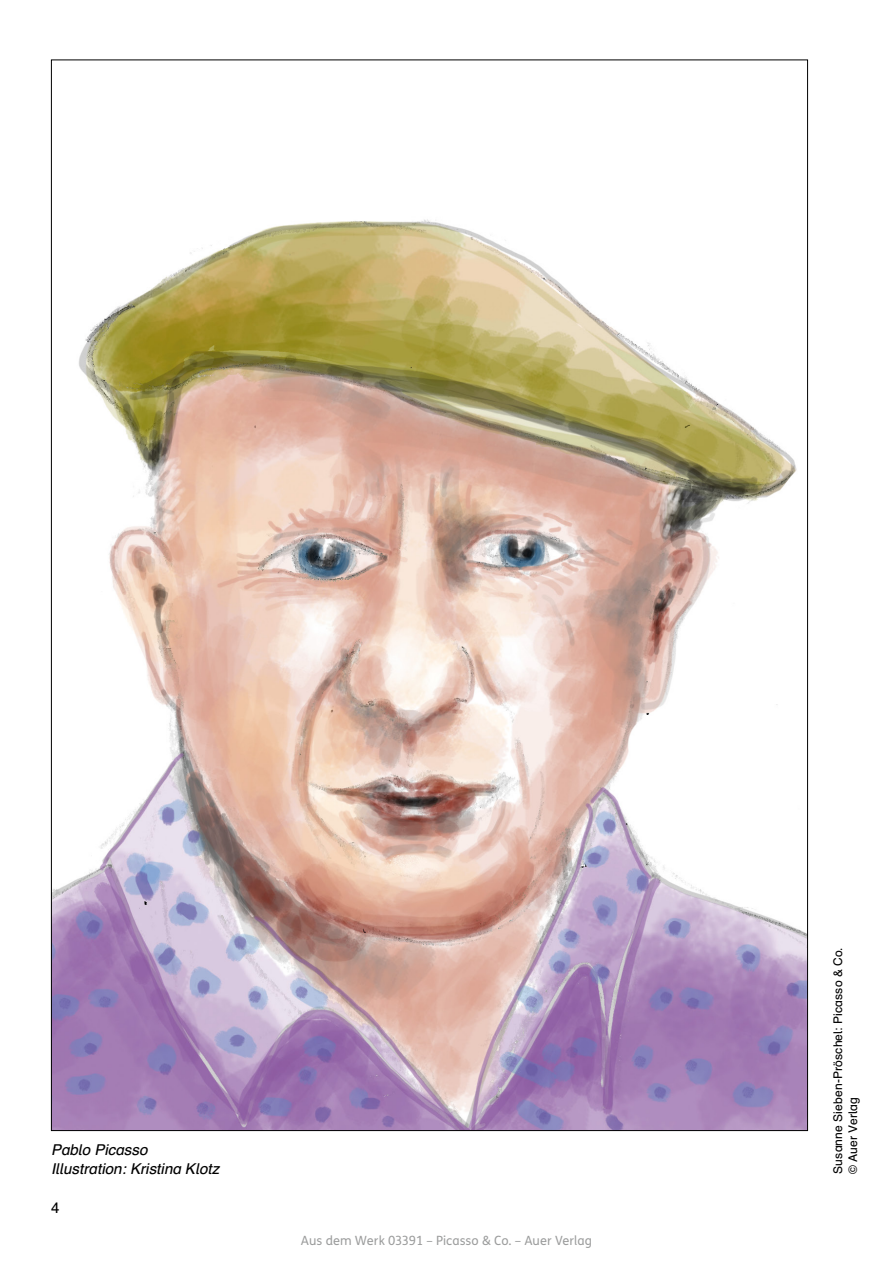
<style>
.page{position:relative;width:893px;height:1263px;background:#fff}
.page>*{position:absolute;margin:0;border:0;box-sizing:border-box;transform-origin:0 0}
.t1{font:italic 15px/19.2px "Auer Schulbuch";color:#000}
.t2{font:15px "Auer Schulbuch";color:#000}
.t3{font:12.75px "FS Klett";letter-spacing:.005em;color:#9c9d9d}
.t4{font:12px/15px "Auer Schulbuch";letter-spacing:.01em;color:#000}
</style>
<div class="page">
<img style="left:53px;top:219px;width:753px;height:910px">
<p class="t1" style="left:51px;top:1139px;width:170px">Pablo Picasso<br>Illustration: Kristina Klotz</p>
<p class="t2" style="left:51px;top:1198px;width:10px">4</p>
<p class="t3" style="left:301px;top:1232px;width:293px">Aus dem Werk 03391 – Picasso &amp; Co. – Auer Verlag</p>
<p class="t4" style="left:830px;top:1174px;width:228px;rotate:-90deg">Susanne Sieben-Pröschel: Picasso &amp; Co. © Auer Verlag</p>
</div>
